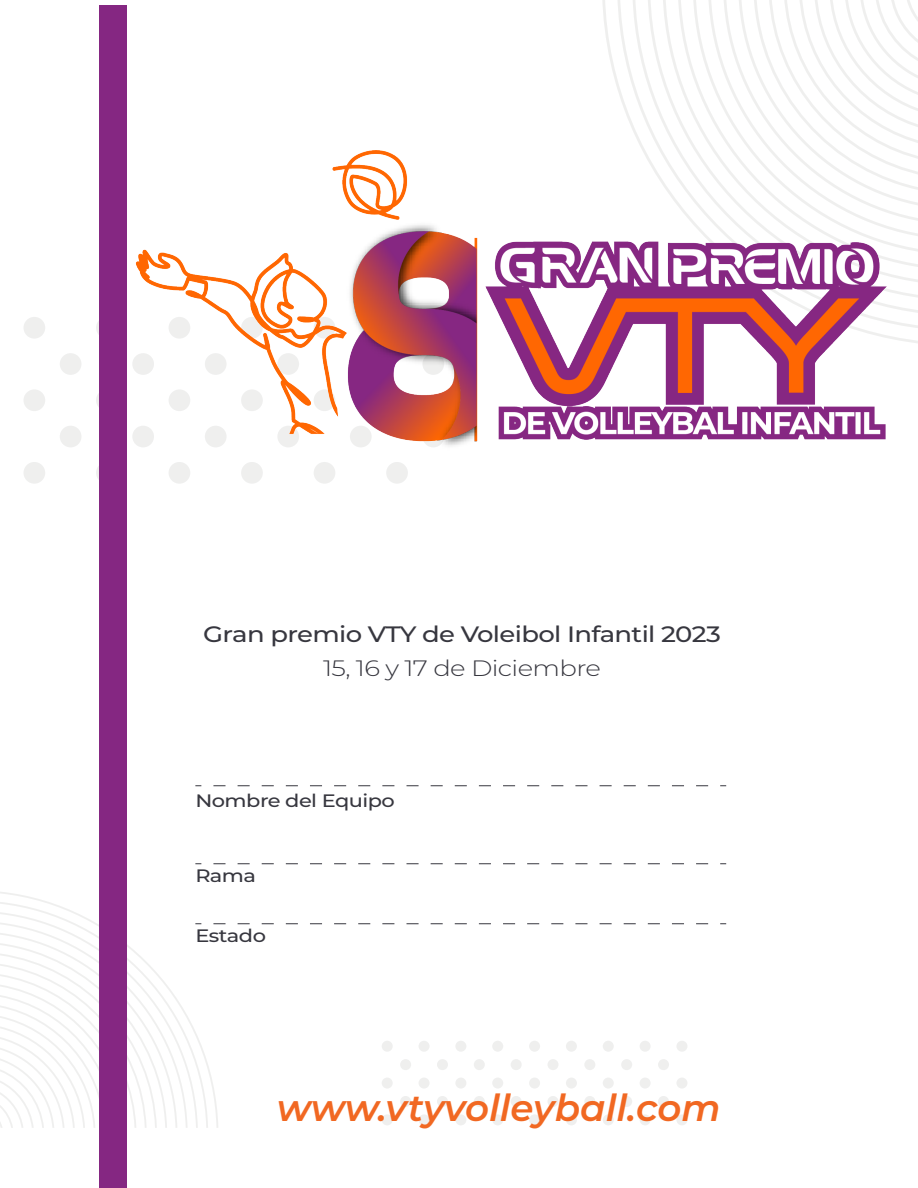
<style>
.page{position:relative;width:918px;height:1188px;background:#fff}
.page>*{position:absolute;margin:0;border:0;box-sizing:border-box;transform-origin:0 0}
.t1{font:italic 600 37.2px "Montserrat";color:#f16822}
.t2{font:500 22.2px "Montserrat";letter-spacing:-.025em;color:#37373f;scale:1.16 1}
.t3{font:300 22.2px "Montserrat";letter-spacing:-.025em;color:#37373f;scale:1.16 1}
.t4{font:500 18px "Montserrat";letter-spacing:-.025em;color:#37373f;scale:1.16 1}
</style>
<div class="page">
<div style="left:676px;top:1078px;width:11px;height:11px;background:#efefee;border-radius:50%"></div>
<div style="left:676px;top:1041px;width:11px;height:11px;background:#efefee;border-radius:50%"></div>
<div style="left:676px;top:1114px;width:11px;height:11px;background:#efefee;border-radius:50%"></div>
<svg style="left:658px;top:1096px;width:11px;height:11px"></svg>
<svg style="left:658px;top:1059px;width:11px;height:11px"></svg>
<div style="left:621px;top:1059px;width:11px;height:11px;background:#efefee;border-radius:50%"></div>
<div style="left:603px;top:1078px;width:11px;height:11px;background:#efefee;border-radius:50%"></div>
<div style="left:640px;top:1078px;width:11px;height:11px;background:#efefee;border-radius:50%"></div>
<div style="left:603px;top:1041px;width:11px;height:11px;background:#efefee;border-radius:50%"></div>
<div style="left:640px;top:1041px;width:11px;height:11px;background:#efefee;border-radius:50%"></div>
<svg style="left:584px;top:1096px;width:11px;height:11px"></svg>
<div style="left:603px;top:1114px;width:11px;height:11px;background:#efefee;border-radius:50%"></div>
<div style="left:640px;top:1114px;width:11px;height:11px;background:#efefee;border-radius:50%"></div>
<div style="left:621px;top:1096px;width:11px;height:11px;background:#efefee;border-radius:50%"></div>
<svg style="left:584px;top:1059px;width:11px;height:11px"></svg>
<div style="left:547px;top:1059px;width:12px;height:11px;background:#efefee;border-radius:50%"></div>
<div style="left:529px;top:1078px;width:11px;height:11px;background:#efefee;border-radius:50%"></div>
<div style="left:566px;top:1078px;width:11px;height:11px;background:#efefee;border-radius:50%"></div>
<div style="left:529px;top:1041px;width:11px;height:11px;background:#efefee;border-radius:50%"></div>
<div style="left:566px;top:1041px;width:11px;height:11px;background:#efefee;border-radius:50%"></div>
<svg style="left:511px;top:1096px;width:11px;height:11px"></svg>
<div style="left:529px;top:1114px;width:11px;height:11px;background:#efefee;border-radius:50%"></div>
<div style="left:566px;top:1114px;width:11px;height:11px;background:#efefee;border-radius:50%"></div>
<div style="left:547px;top:1096px;width:12px;height:11px;background:#efefee;border-radius:50%"></div>
<svg style="left:511px;top:1059px;width:11px;height:11px"></svg>
<div style="left:474px;top:1059px;width:11px;height:11px;background:#efefee;border-radius:50%"></div>
<div style="left:455px;top:1078px;width:11px;height:11px;background:#efefee;border-radius:50%"></div>
<div style="left:492px;top:1078px;width:11px;height:11px;background:#efefee;border-radius:50%"></div>
<div style="left:455px;top:1041px;width:11px;height:11px;background:#efefee;border-radius:50%"></div>
<div style="left:492px;top:1041px;width:11px;height:11px;background:#efefee;border-radius:50%"></div>
<svg style="left:437px;top:1096px;width:11px;height:11px"></svg>
<div style="left:455px;top:1114px;width:11px;height:11px;background:#efefee;border-radius:50%"></div>
<div style="left:492px;top:1114px;width:11px;height:11px;background:#efefee;border-radius:50%"></div>
<div style="left:474px;top:1096px;width:11px;height:11px;background:#efefee;border-radius:50%"></div>
<svg style="left:437px;top:1059px;width:11px;height:11px"></svg>
<div style="left:400px;top:1059px;width:11px;height:11px;background:#efefee;border-radius:50%"></div>
<div style="left:382px;top:1078px;width:11px;height:11px;background:#efefee;border-radius:50%"></div>
<div style="left:419px;top:1078px;width:11px;height:11px;background:#efefee;border-radius:50%"></div>
<div style="left:382px;top:1041px;width:11px;height:11px;background:#efefee;border-radius:50%"></div>
<div style="left:419px;top:1041px;width:11px;height:11px;background:#efefee;border-radius:50%"></div>
<div style="left:382px;top:1114px;width:11px;height:11px;background:#efefee;border-radius:50%"></div>
<div style="left:419px;top:1114px;width:11px;height:11px;background:#efefee;border-radius:50%"></div>
<div style="left:400px;top:1096px;width:11px;height:11px;background:#efefee;border-radius:50%"></div>
<svg style="left:0;top:892px;width:218px;height:236px"></svg>
<svg style="left:602px;top:0;width:316px;height:343px"></svg>
<div style="left:314px;top:462px;width:21px;height:22px;background:#efefee;border-radius:50%"></div>
<div style="left:386px;top:462px;width:22px;height:22px;background:#efefee;border-radius:50%"></div>
<div style="left:169px;top:462px;width:21px;height:22px;background:#efefee;border-radius:50%"></div>
<div style="left:241px;top:462px;width:22px;height:22px;background:#efefee;border-radius:50%"></div>
<div style="left:23px;top:462px;width:22px;height:22px;background:#efefee;border-radius:50%"></div>
<div style="left:96px;top:462px;width:22px;height:22px;background:#efefee;border-radius:50%"></div>
<img style="left:24px;top:151px;width:863px;height:309px">
<svg style="left:213px;top:785px;width:496px;height:1px"></svg>
<svg style="left:213px;top:863px;width:496px;height:1px"></svg>
<svg style="left:0;top:912px;width:201px;height:216px"></svg>
<svg style="left:213px;top:923px;width:496px;height:1px"></svg>
<div style="left:99px;top:5px;width:27px;height:1183px;background:#852782"></div>
<p class="t2" style="left:203px;top:618px;width:448px">Gran premio VTY de Voleibol Infantil 2023</p>
<p class="t3" style="left:323px;top:653px;width:241px">15, 16 y 17 de Diciembre</p>
<p class="t4" style="left:195px;top:788px;width:174px">Nombre del Equipo</p>
<p class="t4" style="left:195px;top:863px;width:54px">Rama</p>
<p class="t4" style="left:195px;top:923px;width:62px">Estado</p>
<h1 class="t1" style="left:277px;top:1081px;width:445px">www.vtyvolleyball.com</h1>
</div>
